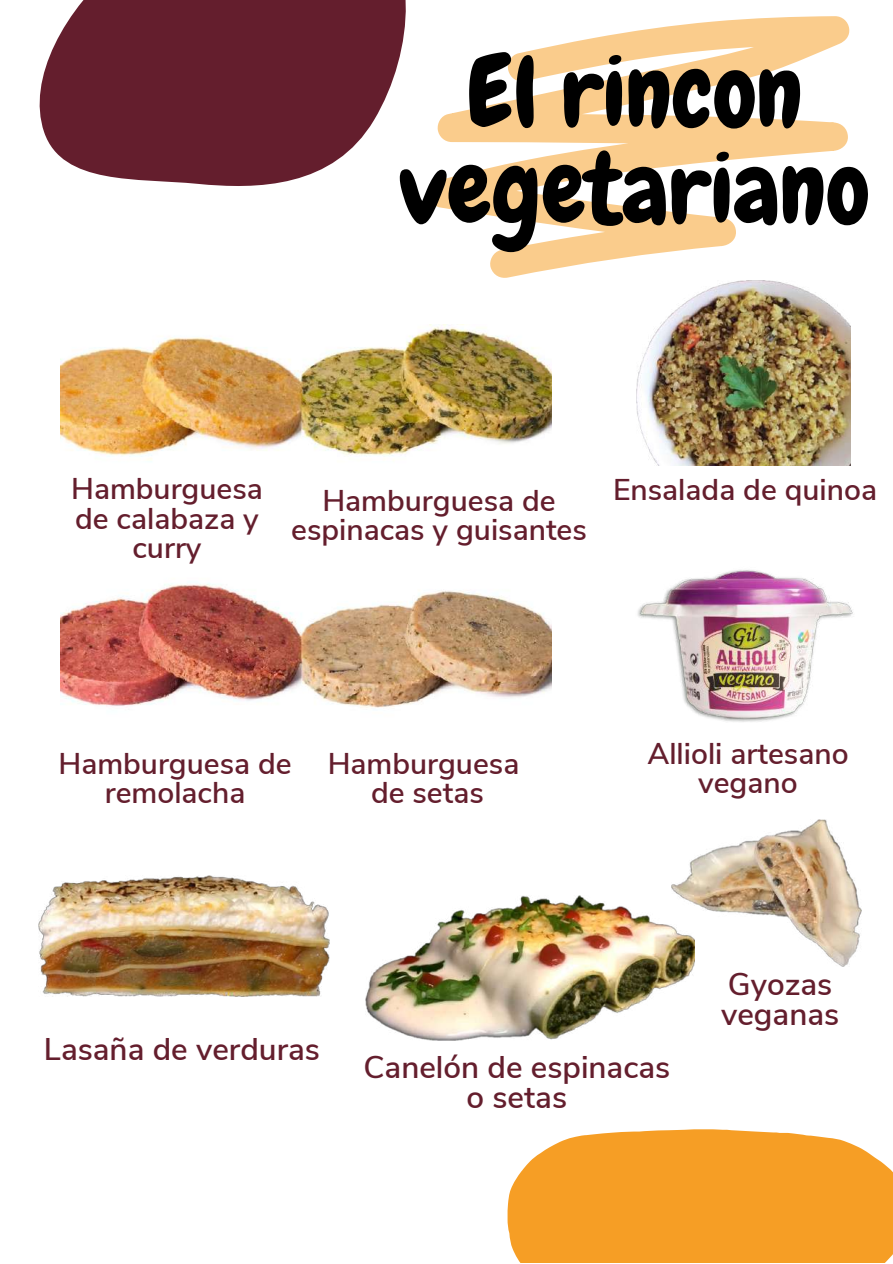
<style>
.page{position:relative;width:893px;height:1264px;background:#fff}
.page>*{position:absolute;margin:0;border:0;box-sizing:border-box;transform-origin:0 0}
.t1{font:98.1px/96.6px "Chewy";color:#000;text-align:center}
.t2{font:600 31.35px/30.3px "Nunito Sans";color:#641e2d;text-align:center}
.t3{font:600 30px/29.2px "Nunito Sans";color:#641e2d;text-align:center}
</style>
<div class="page">
<svg style="left:39px;top:0;width:367px;height:186px;background:#793d4a"></svg>
<img style="left:60px;top:324px;width:491px;height:384px">
<img style="left:637px;top:570px;width:216px;height:152px">
<img style="left:39px;top:875px;width:290px;height:121px">
<img style="left:365px;top:895px;width:329px;height:145px">
<svg style="left:429px;top:16px;width:421px;height:262px"></svg>
<img style="left:671px;top:819px;width:190px;height:147px">
<svg style="left:507px;top:1129px;width:385px;height:133px;background:#f6a636"></svg>
<img style="left:636px;top:281px;width:214px;height:184px">
<h1 class="t1" style="left:399px;top:44px;width:472px">El rincon vegetariano</h1>
<p class="t3" style="left:71px;top:475px;width:193px">Hamburguesa de calabaza y curry</p>
<p class="t3" style="left:291px;top:486px;width:297px">Hamburguesa de espinacas y guisantes</p>
<p class="t3" style="left:613px;top:476px;width:265px">Ensalada de quinoa</p>
<p class="t3" style="left:58px;top:749px;width:235px">Hamburguesa de remolacha</p>
<p class="t3" style="left:327px;top:749px;width:193px">Hamburguesa de setas</p>
<p class="t3" style="left:647px;top:739px;width:203px">Allioli artesano vegano</p>
<p class="t2" style="left:44px;top:1034px;width:277px">Lasaña de verduras</p>
<p class="t2" style="left:363px;top:1052px;width:308px">Canelón de espinacas o setas</p>
<p class="t2" style="left:721px;top:969px;width:120px;text-align:left">Gyozas veganas</p>
</div>
